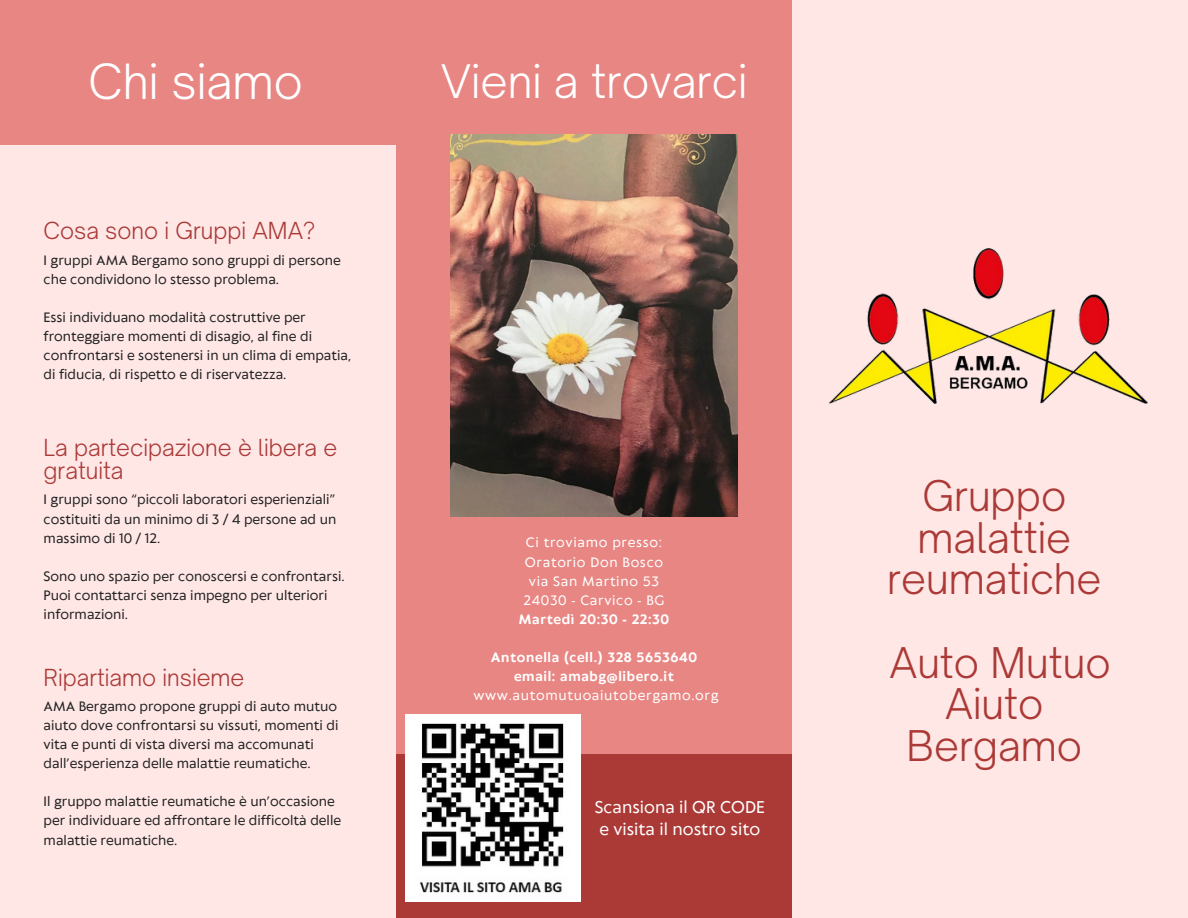
<style>
.page{position:relative;width:1188px;height:918px;background:#ffe7e6}
.page>*{position:absolute;margin:0;border:0;box-sizing:border-box;transform-origin:0 0}
.t1{font:300 46.5px "Open Sauce One";color:#fff}
.t2{font:300 44.25px "Open Sauce One";color:#fff}
.t3{font:300 40.5px/41.7px "Open Sauce One";color:#ab3a37;text-align:center}
.t4{font:300 22.5px/23.7px "Open Sauce One";color:#ab3a37}
.t5{font:15.9px "Klein Text";color:#fff}
.t6{font:12.75px/19px "Klein Text";color:#222}
.t7{font:12.75px "Klein Text";letter-spacing:.05em;color:#fff}
.t8{font:700 12.75px "Klein Text";letter-spacing:.05em;color:#fff}
</style>
<div class="page">
<div style="left:396px;top:0;width:396px;height:918px;background:#e88683"></div>
<div style="left:396px;top:754px;width:396px;height:164px;background:#ab3a37"></div>
<div style="left:0;top:0;width:396px;height:145px;background:#e88683"></div>
<img style="left:829px;top:248px;width:319px;height:156px">
<img style="left:405px;top:715px;width:176px;height:187px">
<img style="left:450px;top:134px;width:287px;height:383px">
<p class="t1" style="left:89px;top:53px;width:216px">Chi siamo</p>
<h2 class="t2" style="left:441px;top:54px;width:308px">Vieni a trovarci</h2>
<p class="t4" style="left:44px;top:219px;width:273px">Cosa sono i Gruppi AMA?</p>
<h1 class="t6" style="left:44px;top:251px;width:299px">I gruppi AMA Bergamo sono gruppi di persone che condividono lo stesso problema.</h1>
<p class="t6" style="left:44px;top:309px;width:309px">Essi individuano modalità costruttive per fronteggiare momenti di disagio, al fine di confrontarsi e sostenersi in un clima di empatia, di fiducia, di rispetto e di riservatezza.</p>
<p class="t4" style="left:44px;top:435px;width:295px">La partecipazione è libera e gratuita</p>
<h3 class="t6" style="left:44px;top:491px;width:294px;text-align:justify">I gruppi sono “piccoli laboratori esperienziali” costituiti da un minimo di 3 / 4 persone ad un massimo di 10 / 12.</h3>
<p class="t6" style="left:44px;top:568px;width:303px">Sono uno spazio per conoscersi e confrontarsi.</p>
<p class="t6" style="left:44px;top:587px;width:285px">Puoi contattarci senza impegno per ulteriori informazioni.</p>
<p class="t4" style="left:44px;top:665px;width:202px">Ripartiamo insieme</p>
<h3 class="t6" style="left:44px;top:697px;width:296px">AMA Bergamo propone gruppi di auto mutuo aiuto dove confrontarsi su vissuti, momenti di vita e punti di vista diversi ma accomunati dall’esperienza delle malattie reumatiche.</h3>
<p class="t6" style="left:44px;top:793px;width:299px">Il gruppo malattie reumatiche è un’occasione per individuare ed affrontare le difficoltà delle malattie reumatiche.</p>
<p class="t7" style="left:526px;top:536px;width:137px">Ci troviamo presso:</p>
<p class="t7" style="left:525px;top:555px;width:140px">Oratorio Don Bosco</p>
<p class="t7" style="left:529px;top:574px;width:132px">via San Martino 53</p>
<p class="t7" style="left:524px;top:594px;width:142px">24030 - Carvico - BG</p>
<p class="t8" style="left:519px;top:613px;width:152px">Martedì 20:30 - 22:30</p>
<p class="t8" style="left:491px;top:651px;width:208px">Antonella (cell.) 328 5653640</p>
<p class="t8" style="left:514px;top:670px;width:161px">email: amabg@libero.it</p>
<p class="t7" style="left:474px;top:689px;width:247px">www.automutuoaiutobergamo.org</p>
<p class="t5" style="left:595px;top:799px;width:172px">Scansiona il QR CODE</p>
<p class="t5" style="left:600px;top:821px;width:162px">e visita il nostro sito</p>
<h4 class="t3" style="left:887px;top:475px;width:216px">Gruppo malattie reumatiche</h4>
<p class="t3" style="left:890px;top:641px;width:223px">Auto Mutuo<br>Aiuto<br>Bergamo</p>
</div>
